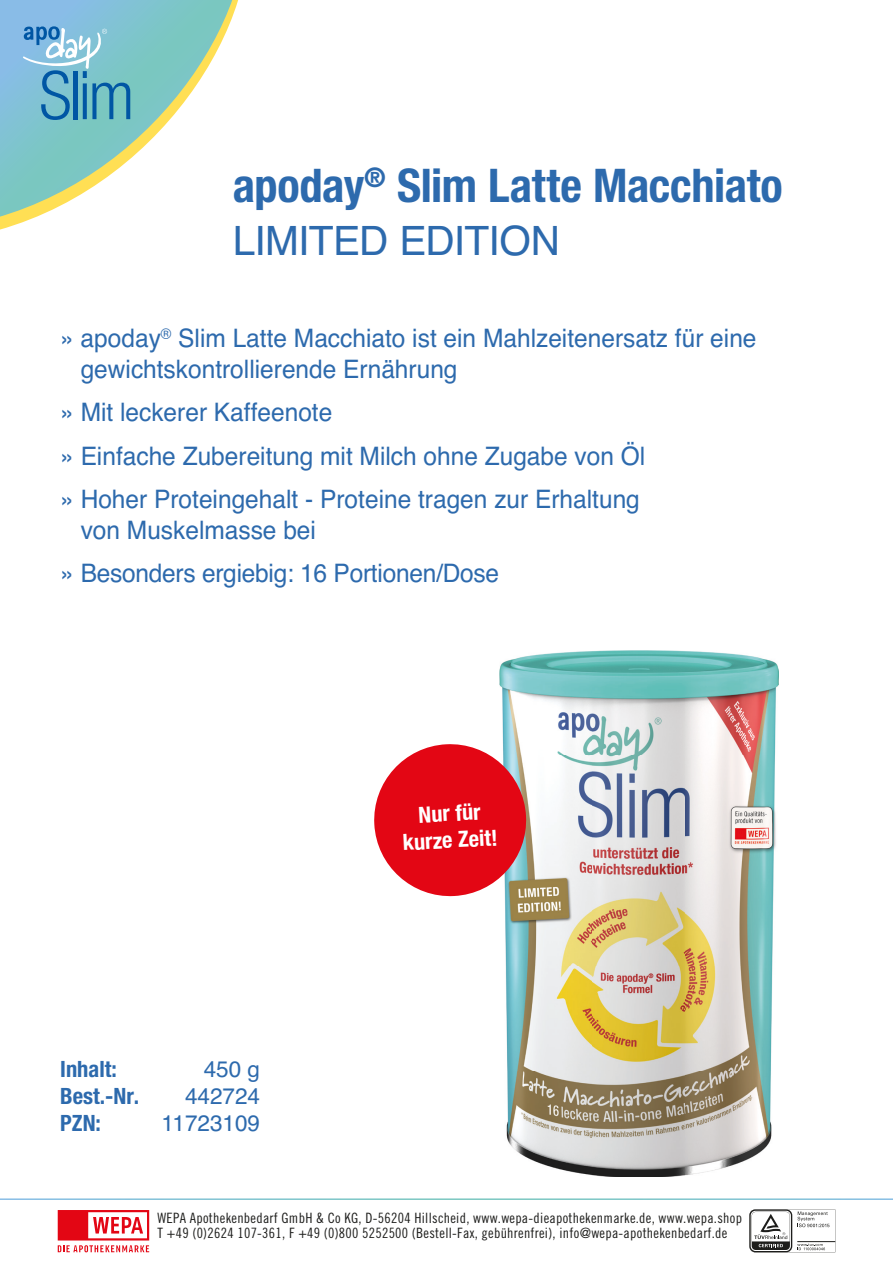
<style>
.page{position:relative;width:893px;height:1263px;background:#fff}
.page>*{position:absolute;margin:0;border:0;box-sizing:border-box;transform-origin:0 0}
.t1{font:700 condensed 46.5px "Helvetica Neue";letter-spacing:-.01em;color:#2d6aad}
.t2{font:40.5px "Helvetica";letter-spacing:-.015em;color:#2d6aad}
.t3{font:25.5px/43.3px "Helvetica";color:#2d6aad;scale:.96 1}
.t4{font:700 condensed 22.5px "Helvetica Neue";color:#2d6aad}
.t5{font:22.5px "Helvetica";color:#2d6aad}
.t6{font:700 condensed 22.35px/26.8px "Helvetica Neue";color:#fff;text-align:center}
.t7{font:14.25px/15.8px "Trade Gothic LT Std Cn 18";letter-spacing:.02em;color:#1d1d1b}
</style>
<div class="page">
<svg style="left:0;top:0;width:238px;height:230px"></svg>
<svg style="left:23px;top:26px;width:107px;height:94px;background:#74b5cd"></svg>
<svg style="left:58px;top:1210px;width:91px;height:42px"></svg>
<svg style="left:749px;top:1209px;width:86px;height:43px"></svg>
<img style="left:500px;top:651px;width:278px;height:526px">
<svg style="left:374px;top:742px;width:154px;height:156px"></svg>
<h1 class="t1" style="left:233px;top:147px;width:551px">apoday<sup>®</sup> Slim Latte Macchiato</h1>
<h2 class="t2" style="left:233px;top:209px;width:329px">LIMITED EDITION</h2>
<p class="t3" style="left:81px;top:324px;width:706px;line-height:30.6px;text-indent:-20px">» apoday<sup>®</sup> Slim Latte Macchiato ist ein Mahlzeitenersatz für eine gewichtskontrollierende Ernährung</p>
<p class="t3" style="left:60px;top:391px;width:611px">» Mit leckerer Kaffeenote<br>» Einfache Zubereitung mit Milch ohne Zugabe von Öl » Hoher Proteingehalt - Proteine tragen zur Erhaltung</p>
<p class="t3" style="left:60px;top:509px;width:459px;text-indent:20px">von Muskelmasse bei<br>» Besonders ergiebig: 16 Portionen/Dose</p>
<p class="t4" style="left:60px;top:1050px;width:58px">Inhalt:</p>
<p class="t5" style="left:204px;top:1052px;width:58px">450 g</p>
<p class="t4" style="left:60px;top:1077px;width:81px">Best.-Nr.</p>
<p class="t5" style="left:185px;top:1079px;width:77px">442724</p>
<p class="t4" style="left:60px;top:1104px;width:42px">PZN:</p>
<p class="t5" style="left:162px;top:1106px;width:100px">11723109</p>
<p class="t6" style="left:401px;top:801px;width:96px;rotate:-3deg">Nur für kurze Zeit!</p>
<p class="t7" style="left:158px;top:1209px;width:586px">WEPA Apothekenbedarf GmbH &amp; Co KG, D-56204 Hillscheid, www.wepa-dieapothekenmarke.de, www.wepa.shop<br>T +49 (0)2624 107-361, F +49 (0)800 5252500 (Bestell-Fax, gebührenfrei), info@wepa-apothekenbedarf.de</p>
</div>
